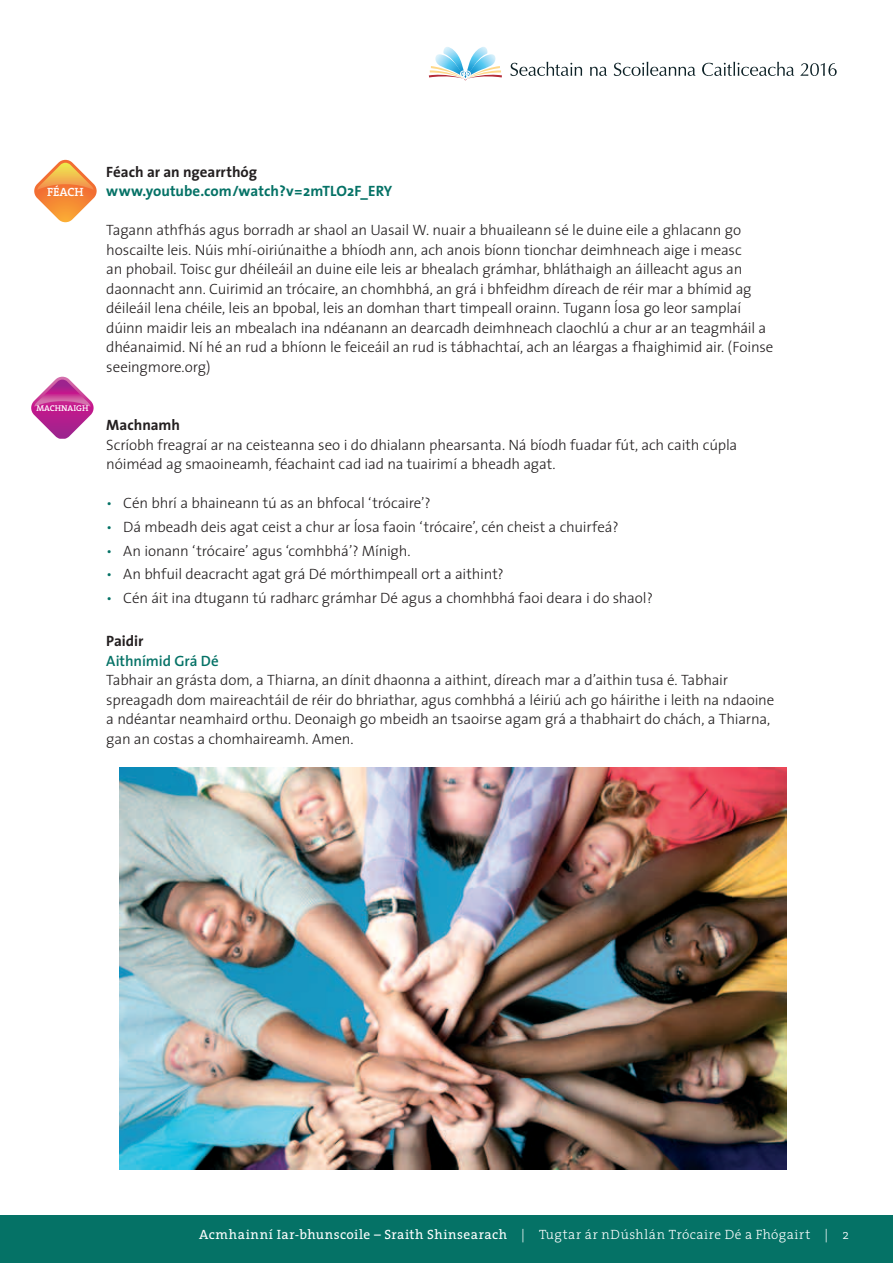
<style>
.page{position:relative;width:893px;height:1263px;background:#fff}
.page>*{position:absolute;margin:0;border:0;box-sizing:border-box;transform-origin:0 0}
.t1{font:300 15px/19.5px "The Sans";letter-spacing:-.015em;color:#231f20}
.t2{font:700 15px "The Sans";color:#057266}
.t3{font:700 15px "The Sans";color:#231f20}
.t4{font:600 15px "The Sans";letter-spacing:-.005em;color:#057266}
.t5{font:13.5px "The Serif";letter-spacing:.04em;color:#fff}
.t6{font:600 12px "The Serif";color:#fff}
.t7{font:600 8.4px "The Serif";color:#fff}
.s1{color:#057266}
.s2{font-weight:300}
</style>
<div class="page">
<div style="left:0;top:1215px;width:893px;height:48px;background:#057266"></div>
<svg style="left:429px;top:47px;width:73px;height:33px"></svg>
<svg style="left:510px;top:62px;width:72px;height:14px"></svg>
<svg style="left:590px;top:67px;width:17px;height:9px"></svg>
<svg style="left:614px;top:62px;width:81px;height:14px"></svg>
<svg style="left:702px;top:62px;width:92px;height:14px"></svg>
<svg style="left:800px;top:63px;width:37px;height:13px"></svg>
<svg style="left:34px;top:160px;width:63px;height:62px"></svg>
<svg style="left:31px;top:377px;width:63px;height:62px"></svg>
<img style="left:119px;top:767px;width:668px;height:402px">
<p class="t6" style="left:47px;top:182px;width:38px">FÉACH</p>
<p class="t7" style="left:36px;top:401px;width:54px">MACHNAIGH</p>
<p class="t3" style="left:106px;top:159px;width:152px">Féach ar an ngearrthóg</p>
<p class="t2" style="left:106px;top:179px;width:288px">www.youtube.com/watch?v=2mTLO2F_ERY</p>
<p class="t1" style="left:106px;top:220px;width:669px">Tagann athfhás agus borradh ar shaol an Uasail W. nuair a bhuaileann sé le duine eile a ghlacann go hoscailte leis. Núis mhí-oiriúnaithe a bhíodh ann, ach anois bíonn tionchar deimhneach aige i measc<br>an phobail. Toisc gur dhéileáil an duine eile leis ar bhealach grámhar, bhláthaigh an áilleacht agus an daonnacht ann. Cuirimid an trócaire, an chomhbhá, an grá i bhfeidhm díreach de réir mar a bhímid ag déileáil lena chéile, leis an bpobal, leis an domhan thart timpeall orainn. Tugann Íosa go leor samplaí dúinn maidir leis an mbealach ina ndéanann an dearcadh deimhneach claochlú a chur ar an teagmháil a dhéanaimid. Ní hé an rud a bhíonn le feiceáil an rud is tábhachtaí, ach an léargas a fhaighimid air. (Foinse seeingmore.org)</p>
<p class="t3" style="left:106px;top:413px;width:75px">Machnamh</p>
<p class="t1" style="left:106px;top:434px;width:632px">Scríobh freagraí ar na ceisteanna seo i do dhialann phearsanta. Ná bíodh fuadar fút, ach caith cúpla nóiméad ag smaoineamh, féachaint cad iad na tuairimí a bheadh agat.</p>
<p class="t1" style="left:106px;top:493px;width:326px"><span class="s1">•</span> Cén bhrí a bhaineann tú as an bhfocal ‘trócaire’?</p>
<p class="t1" style="left:106px;top:517px;width:514px"><span class="s1">•</span> Dá mbeadh deis agat ceist a chur ar Íosa faoin ‘trócaire’, cén cheist a chuirfeá?</p>
<p class="t1" style="left:106px;top:540px;width:306px"><span class="s1">•</span> An ionann ‘trócaire’ agus ‘comhbhá’? Mínigh.</p>
<p class="t1" style="left:106px;top:564px;width:399px"><span class="s1">•</span> An bhfuil deacracht agat grá Dé mórthimpeall ort a aithint?</p>
<p class="t1" style="left:106px;top:588px;width:548px"><span class="s1">•</span> Cén áit ina dtugann tú radharc grámhar Dé agus a chomhbhá faoi deara i do shaol?</p>
<p class="t3" style="left:106px;top:629px;width:39px">Paidir</p>
<p class="t4" style="left:106px;top:648px;width:114px">Aithnímid Grá Dé</p>
<p class="t1" style="left:106px;top:670px;width:670px">Tabhair an grásta dom, a Thiarna, an dínit dhaonna a aithint, díreach mar a d’aithin tusa é. Tabhair spreagadh dom maireachtáil de réir do bhriathar, agus comhbhá a léiriú ach go háirithe i leith na ndaoine a ndéantar neamhaird orthu. Deonaigh go mbeidh an tsaoirse agam grá a thabhairt do chách, a Thiarna, gan an costas a chomhaireamh. Amen.</p>
<p class="t5" style="left:199px;top:1223px;width:651px">Acmhainní Iar-bhunscoile – Sraith Shinsearach <span class="s2">| Tugtar ár nDúshlán Trócaire Dé a Fhógairt | 2</span></p>
</div>
